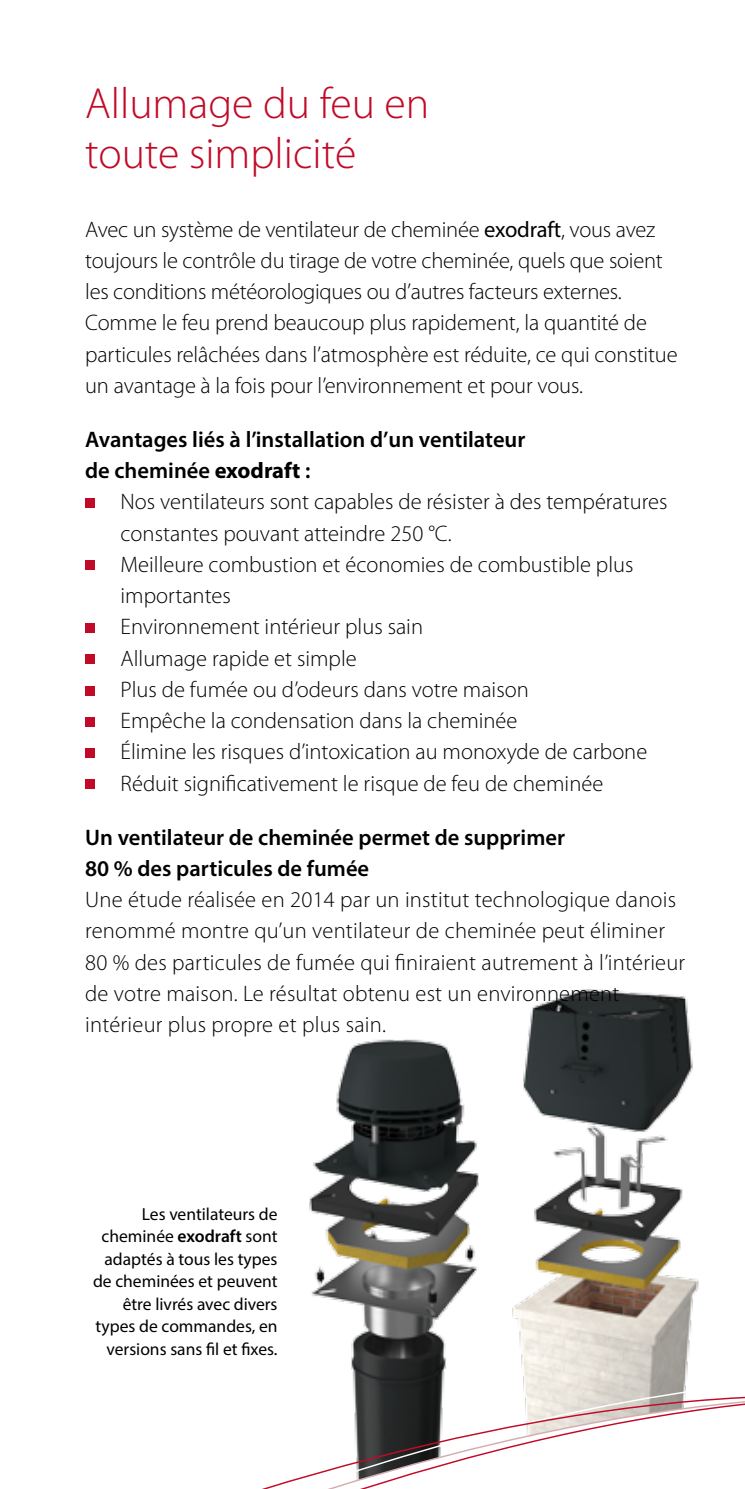
<style>
.page{position:relative;width:745px;height:1489px;background:#fff}
.page>*{position:absolute;margin:0;border:0;box-sizing:border-box;transform-origin:0 0}
.t1{font:300 43.75px/50px "Myriad Pro";color:#c10a27}
.t2{font:300 22.5px/31.2px "Myriad Pro";color:#000}
.t3{font:600 22.5px/31.2px "Myriad Pro";color:#000}
.t4{font:17.5px/22.5px "Myriad Pro";color:#000;text-align:right}
.s1{font-weight:400}
.s2{font-weight:700}
.s3{font-weight:600}
</style>
<div class="page">
<img style="left:309px;top:1039px;width:170px;height:325px">
<img style="left:512px;top:989px;width:187px;height:375px">
<svg style="left:265px;top:1364px;width:479px;height:124px"></svg>
<div style="left:85px;top:498px;width:9px;height:9px;background:#c10a27"></div>
<div style="left:85px;top:561px;width:9px;height:9px;background:#c10a27"></div>
<div style="left:85px;top:623px;width:9px;height:9px;background:#c10a27"></div>
<div style="left:85px;top:654px;width:9px;height:10px;background:#c10a27"></div>
<div style="left:85px;top:686px;width:9px;height:9px;background:#c10a27"></div>
<div style="left:85px;top:717px;width:9px;height:9px;background:#c10a27"></div>
<div style="left:85px;top:748px;width:9px;height:9px;background:#c10a27"></div>
<div style="left:85px;top:779px;width:9px;height:10px;background:#c10a27"></div>
<h1 class="t1" style="left:85px;top:79px;width:345px">Allumage du feu en toute simplicité</h1>
<p class="t2" style="left:85px;top:214px;width:593px">Avec un système de ventilateur de cheminée <span class="s1">exodraft</span>, vous avez toujours le contrôle du tirage de votre cheminée, quels que soient les conditions météorologiques ou d’autres facteurs externes.<br>Comme le feu prend beaucoup plus rapidement, la quantité de particules relâchées dans l’atmosphère est réduite, ce qui constitue un avantage à la fois pour l’environnement et pour vous.</p>
<p class="t3" style="left:85px;top:423px;width:441px">Avantages liés à l’installation d’un ventilateur de cheminée <span class="s2">exodraft</span> :</p>
<p class="t2" style="left:120px;top:486px;width:548px">Nos ventilateurs sont capables de résister à des températures constantes pouvant atteindre 250 °C.<br>Meilleure combustion et économies de combustible plus importantes<br>Environnement intérieur plus sain<br>Allumage rapide et simple<br>Plus de fumée ou d’odeurs dans votre maison<br>Empêche la condensation dans la cheminée<br>Élimine les risques d’intoxication au monoxyde de carbone Réduit significativement le risque de feu de cheminée</p>
<p class="t3" style="left:85px;top:820px;width:481px">Un ventilateur de cheminée permet de supprimer<br>80 % des particules de fumée</p>
<p class="t2" style="left:85px;top:884px;width:601px">Une étude réalisée en 2014 par un institut technologique danois renommé montre qu’un ventilateur de cheminée peut éliminer 80 % des particules de fumée qui finiraient autrement à l’intérieur de votre maison. Le résultat obtenu est un environnement intérieur plus propre et plus sain.</p>
<p class="t4" style="left:93px;top:1202px;width:186px">Les ventilateurs de cheminée <span class="s3">exodraft</span> sont adaptés à tous les types de cheminées et peuvent être livrés avec divers types de commandes, en versions sans fil et fixes.</p>
</div>
